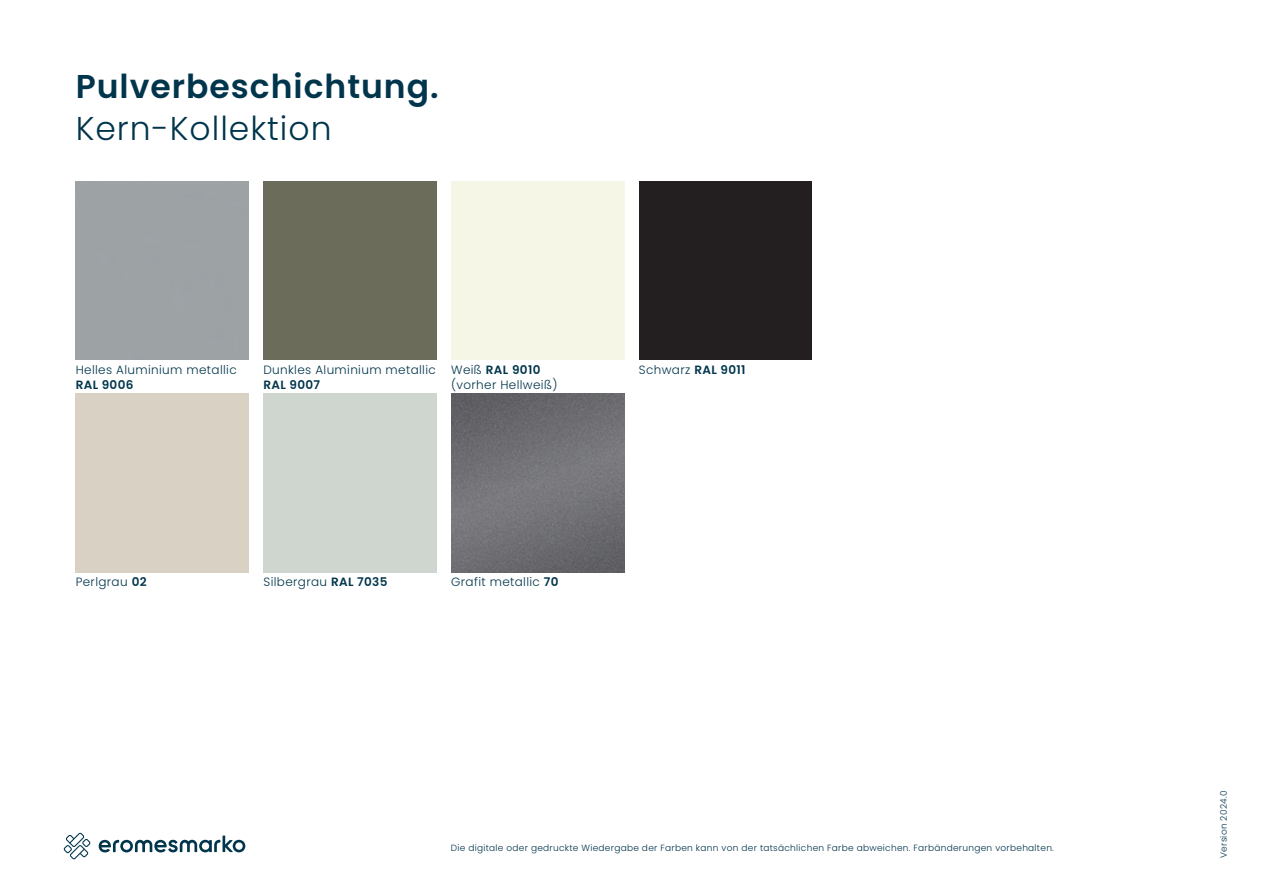
<style>
.page{position:relative;width:1263px;height:893px;background:#fff}
.page>*{position:absolute;margin:0;border:0;box-sizing:border-box;transform-origin:0 0}
.Pop_s_bold_32_40{font:600 33px "Poppins";letter-spacing:.03em;color:#00354c}
.Pop_s_bold_32_40-2{font:300 33px "Poppins";letter-spacing:.03em;color:#00354c}
.Bijschrift{font:300 12px/15px "Poppins";letter-spacing:.03em;color:#00354c}
.Bijschrift-2{font:600 12px "Poppins";letter-spacing:.03em;color:#00354c}
.t1{font:300 9px "Poppins";letter-spacing:.03em;color:#00354c}
.s1{font-weight:600}
.s2{font-weight:300}
</style>
<div class="page">
<svg style="left:64px;top:832px;width:27px;height:27px"></svg>
<svg style="left:99px;top:835px;width:146px;height:17px"></svg>
<div style="left:263px;top:181px;width:173px;height:179px;background:#6b6c5a"></div>
<img style="left:451px;top:393px;width:173px;height:179px">
<div style="left:639px;top:181px;width:173px;height:179px;background:#231f20"></div>
<p class="Pop_s_bold_32_40" style="left:76px;top:68px;width:364px">Pulverbeschichtung.</p>
<p class="Pop_s_bold_32_40-2" style="left:76px;top:110px;width:257px">Kern-Kollektion</p>
<p class="Bijschrift" style="left:76px;top:362px;width:162px">Helles Aluminium metallic</p>
<p class="Bijschrift-2" style="left:76px;top:377px;width:59px">RAL 9006</p>
<p class="Bijschrift" style="left:263px;top:362px;width:174px">Dunkles Aluminium metallic<br><span class="s1">RAL 9007</span></p>
<p class="Bijschrift-2" style="left:451px;top:362px;width:91px"><span class="s2">Weiß</span> RAL 9010</p>
<p class="Bijschrift" style="left:451px;top:377px;width:108px">(vorher Hellweiß)</p>
<p class="Bijschrift" style="left:639px;top:362px;width:108px">Schwarz <span class="s1">RAL 9011</span></p>
<p class="Bijschrift" style="left:76px;top:575px;width:72px">Perlgrau <span class="s1">02</span></p>
<p class="Bijschrift" style="left:263px;top:575px;width:126px">Silbergrau <span class="s1">RAL 7035</span></p>
<p class="Bijschrift" style="left:451px;top:575px;width:109px">Grafit metallic <span class="s1">70</span></p>
<p class="t1" style="left:451px;top:843px;width:605px">Die digitale oder gedruckte Wiedergabe der Farben kann von der tatsächlichen Farbe abweichen. Farbänderungen vorbehalten.</p>
<p class="t1" style="left:1218px;top:858px;width:69px;rotate:-90deg">Version 2024.0</p>
</div>
